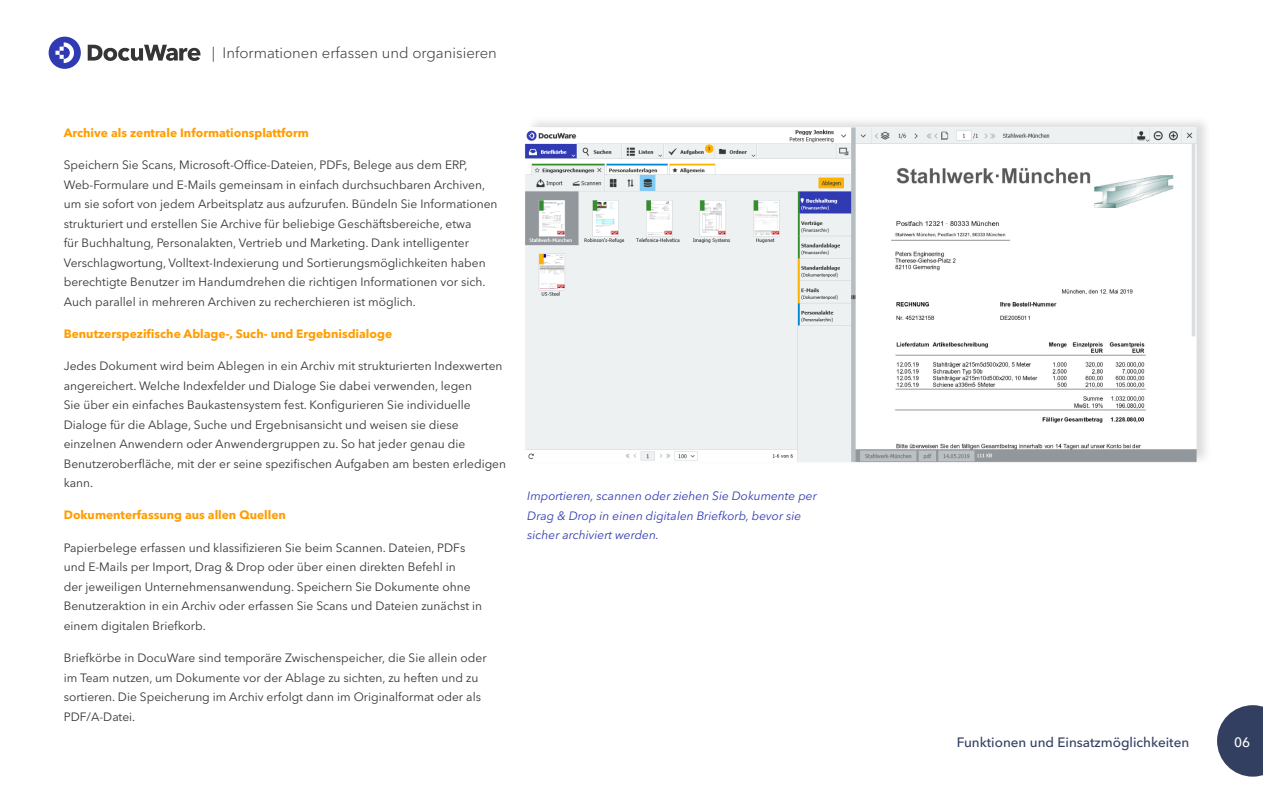
<style>
.page{position:relative;width:1263px;height:787px;background:#fff}
.page>*{position:absolute;margin:0;border:0;box-sizing:border-box;transform-origin:0 0}
.t1{font:300 15px "Avenir Next LT Pro";color:#353535}
.t2{font:500 13.5px "Avenir Next LT Pro";color:#323f60}
.t3{font:500 13.5px "Avenir Next LT Pro";color:#fff}
.t4{font:12px/19.5px "Avenir Next LT Pro";color:#353535}
.t5{font:700 12px "Avenir Next LT Pro";color:#ff9d00}
.t6{font:italic 12px/19.5px "Avenir Next LT Pro";color:#303ab2}
</style>
<div class="page">
<svg style="left:49px;top:37px;width:32px;height:32px"></svg>
<svg style="left:88px;top:45px;width:112px;height:16px"></svg>
<div style="left:525px;top:115px;width:687px;height:351px;background:#231f20;opacity:.15"></div>
<img style="left:525px;top:128px;width:672px;height:335px">
<svg style="left:1217px;top:705px;width:46px;height:71px"></svg>
<p class="t1" style="left:212px;top:44px;width:287px">| Informationen erfassen und organisieren</p>
<p class="t5" style="left:64px;top:125px;width:247px">Archive als zentrale Informationsplattform</p>
<p class="t4" style="left:64px;top:155px;width:435px">Speichern Sie Scans, Microsoft-Office-Dateien, PDFs, Belege aus dem ERP, Web-Formulare und E-Mails gemeinsam in einfach durchsuchbaren Archiven, um sie sofort von jedem Arbeitsplatz aus aufzurufen. Bündeln Sie Informationen strukturiert und erstellen Sie Archive für beliebige Geschäftsbereiche, etwa<br>für Buchhaltung, Personalakten, Vertrieb und Marketing. Dank intelligenter Verschlagwortung, Volltext-Indexierung und Sortierungsmöglichkeiten haben berechtigte Benutzer im Handumdrehen die richtigen Informationen vor sich.<br>Auch parallel in mehreren Archiven zu recherchieren ist möglich.</p>
<p class="t5" style="left:64px;top:326px;width:330px">Benutzerspezifische Ablage-, Such- und Ergebnisdialoge</p>
<p class="t4" style="left:64px;top:356px;width:444px">Jedes Dokument wird beim Ablegen in ein Archiv mit strukturierten Indexwerten angereichert. Welche Indexfelder und Dialoge Sie dabei verwenden, legen<br>Sie über ein einfaches Baukastensystem fest. Konfigurieren Sie individuelle Dialoge für die Ablage, Suche und Ergebnisansicht und weisen sie diese einzelnen Anwendern oder Anwendergruppen zu. So hat jeder genau die Benutzeroberfläche, mit der er seine spezifischen Aufgaben am besten erledigen kann.</p>
<p class="t5" style="left:64px;top:508px;width:224px">Dokumenterfassung aus allen Quellen</p>
<p class="t4" style="left:64px;top:538px;width:420px">Papierbelege erfassen und klassifizieren Sie beim Scannen. Dateien, PDFs und E-Mails per Import, Drag &amp; Drop oder über einen direkten Befehl in<br>der jeweiligen Unternehmensanwendung. Speichern Sie Dokumente ohne Benutzeraktion in ein Archiv oder erfassen Sie Scans und Dateien zunächst in einem digitalen Briefkorb.</p>
<p class="t4" style="left:64px;top:648px;width:424px">Briefkörbe in DocuWare sind temporäre Zwischenspeicher, die Sie allein oder im Team nutzen, um Dokumente vor der Ablage zu sichten, zu heften und zu sortieren. Die Speicherung im Archiv erfolgt dann im Originalformat oder als PDF/A-Datei.</p>
<p class="t6" style="left:527px;top:486px;width:291px">Importieren, scannen oder ziehen Sie Dokumente per<br>Drag &amp; Drop in einen digitalen Briefkorb, bevor sie sicher archiviert werden.</p>
<p class="t2" style="left:957px;top:734px;width:234px">Funktionen und Einsatzmöglichkeiten</p>
<p class="t3" style="left:1234px;top:734px;width:18px">06</p>
</div>
